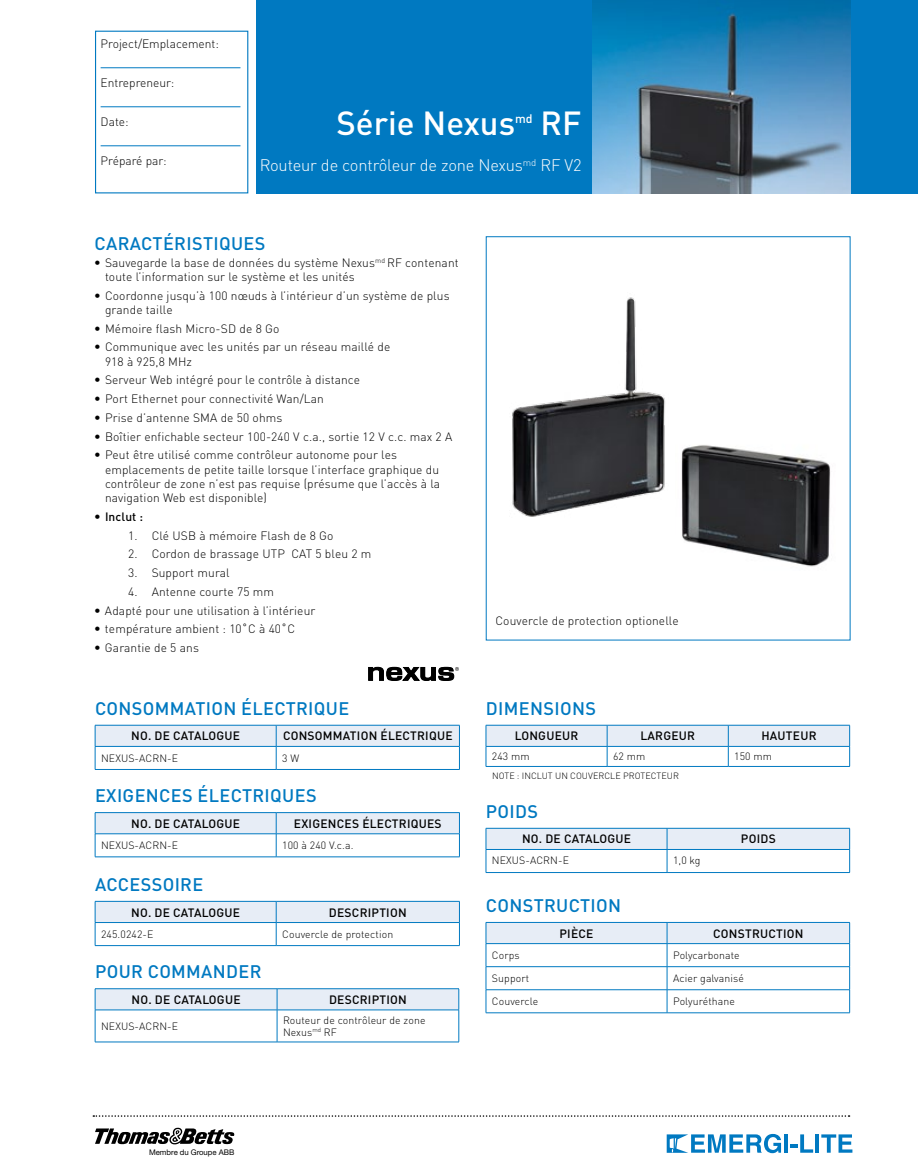
<style>
.page{position:relative;width:918px;height:1175px;background:#fff}
.page>*{position:absolute;margin:0;border:0;box-sizing:border-box;transform-origin:0 0}
.t1{font:500 33px "DIN Pro";color:#fff}
.t2{font:500 18px "DIN Pro";letter-spacing:.02em;color:#0079c1}
.t3{font:300 16.5px "DIN Pro";letter-spacing:-.01em;color:#fff}
.t4{font:500 12.3px "DIN Pro";color:#fff}
.t5{font:300 12px/14.2px "DIN Pro";letter-spacing:.01em;color:#000}
.t6{font:500 12px "DIN Pro";letter-spacing:.02em;color:#000}
.t7{font:300 10.5px/12px "DIN Pro";letter-spacing:.01em;color:#000}
.t8{font:300 9px "DIN Pro";letter-spacing:.005em;color:#000}
.t9{font:7.8px "Helvetica Neue LT Std";color:#000}
.s1{font-family:"Helvetica Neue LT Std";font-weight:500;font-stretch:condensed}
.s2{font-family:"Helvetica Neue LT Std";font-stretch:condensed}
</style>
<div class="page">
<hr style="left:784px;top:1134px;width:4px;height:18px;background:#0079c1">
<svg style="left:790px;top:1134px;width:23px;height:18px"></svg>
<hr style="left:816px;top:1134px;width:3px;height:18px;background:#0079c1">
<svg style="left:821px;top:1134px;width:31px;height:18px"></svg>
<svg style="left:667px;top:1133px;width:114px;height:20px"></svg>
<svg style="left:93px;top:1115px;width:757px;height:1px"></svg>
<div style="left:256px;top:0;width:662px;height:193px;background:#0079c1"></div>
<hr style="left:101px;top:67px;width:139px;height:1px;background:#0079c1">
<hr style="left:101px;top:106px;width:139px;height:1px;background:#0079c1">
<hr style="left:101px;top:145px;width:139px;height:1px;background:#0079c1">
<div style="left:95px;top:31px;width:153px;height:162px;border:1px solid #0079c1"></div>
<svg style="left:95px;top:1127px;width:139px;height:17px"></svg>
<svg style="left:95px;top:725px;width:365px;height:44px"></svg>
<hr style="left:95px;top:769px;width:181px;height:1px;background:#0079c1">
<hr style="left:276px;top:769px;width:184px;height:1px;background:#0079c1">
<svg style="left:95px;top:812px;width:365px;height:44px"></svg>
<hr style="left:95px;top:856px;width:181px;height:1px;background:#0079c1">
<hr style="left:276px;top:856px;width:184px;height:1px;background:#0079c1">
<svg style="left:95px;top:901px;width:365px;height:44px"></svg>
<hr style="left:95px;top:945px;width:181px;height:1px;background:#0079c1">
<hr style="left:276px;top:945px;width:184px;height:1px;background:#0079c1">
<svg style="left:95px;top:988px;width:365px;height:54px"></svg>
<hr style="left:95px;top:1009px;width:182px;height:1px;background:#0079c1">
<hr style="left:95px;top:1010px;width:1px;height:31px;background:#0079c1">
<hr style="left:277px;top:1009px;width:182px;height:1px;background:#0079c1">
<hr style="left:277px;top:1010px;width:1px;height:31px;background:#0079c1">
<hr style="left:459px;top:1010px;width:1px;height:31px;background:#0079c1">
<hr style="left:95px;top:1041px;width:182px;height:1px;background:#0079c1">
<hr style="left:277px;top:1041px;width:182px;height:1px;background:#0079c1">
<svg style="left:486px;top:725px;width:364px;height:41px"></svg>
<hr style="left:486px;top:766px;width:121px;height:1px;background:#0079c1">
<hr style="left:607px;top:766px;width:121px;height:1px;background:#0079c1">
<hr style="left:728px;top:766px;width:122px;height:1px;background:#0079c1">
<svg style="left:486px;top:828px;width:364px;height:44px"></svg>
<hr style="left:486px;top:872px;width:181px;height:1px;background:#0079c1">
<hr style="left:667px;top:872px;width:183px;height:1px;background:#0079c1">
<svg style="left:486px;top:922px;width:364px;height:90px"></svg>
<hr style="left:486px;top:1012px;width:181px;height:1px;background:#0079c1">
<hr style="left:667px;top:1012px;width:183px;height:1px;background:#0079c1">
<svg style="left:368px;top:667px;width:91px;height:14px"></svg>
<img style="left:681px;top:445px;width:150px;height:122px">
<img style="left:512px;top:297px;width:153px;height:220px">
<img style="left:592px;top:0;width:258px;height:193px">
<p class="t5" style="left:101px;top:36px;width:120px">Project/Emplacement:</p>
<p class="t5" style="left:101px;top:75px;width:75px">Entrepreneur:</p>
<p class="t5" style="left:101px;top:114px;width:30px">Date:</p>
<p class="t5" style="left:101px;top:153px;width:67px">Préparé par:</p>
<h1 class="t1" style="left:336px;top:96px;width:180px">Série Nexus</h1>
<p class="t4" style="left:515px;top:109px;width:19px">md</p>
<h1 class="t1" style="left:541px;top:96px;width:42px">RF</h1>
<h3 class="t3" style="left:260px;top:152px;width:323px">Routeur de contrôleur de zone Nexus<sup>md</sup> RF V2</h3>
<h2 class="t2" style="left:95px;top:229px;width:172px">CARACTÉRISTIQUES</h2>
<p class="t5" style="left:105px;top:254px;width:355px;text-indent:-11px"><span class="s1">•</span> Sauvegarde la base de données du système Nexus<sup>md</sup> RF contenant toute l’information sur le système et les unités</p>
<p class="t5" style="left:105px;top:287px;width:346px;text-indent:-10px"><span class="s1">•</span> Coordonne jusqu’à 100 nœuds à l’intérieur d’un système de plus grande taille</p>
<p class="t5" style="left:95px;top:320px;width:186px"><span class="s1">•</span> Mémoire flash Micro-SD de 8 Go</p>
<p class="t5" style="left:105px;top:339px;width:287px;text-indent:-10px"><span class="s1">•</span> Communique avec les unités par un réseau maillé de<br>918 à 925,8 MHz</p>
<p class="t5" style="left:95px;top:372px;width:267px"><span class="s1">•</span> Serveur Web intégré pour le contrôle à distance</p>
<p class="t5" style="left:95px;top:390px;width:231px"><span class="s1">•</span> Port Ethernet pour connectivité Wan/Lan</p>
<p class="t5" style="left:95px;top:409px;width:189px"><span class="s1">•</span> Prise d’antenne SMA de 50 ohms</p>
<p class="t5" style="left:95px;top:428px;width:359px"><span class="s1">•</span> Boîtier enfichable secteur 100-240 V c.a., sortie 12 V c.c. max 2 A</p>
<p class="t5" style="left:105px;top:447px;width:337px;text-indent:-10px"><span class="s1">•</span> Peut être utilisé comme contrôleur autonome pour les emplacements de petite taille lorsque l’interface graphique du contrôleur de zone n’est pas requise (présume que l’accès à la navigation Web est disponible)</p>
<p class="t6" style="left:95px;top:507px;width:50px"><span class="s2">•</span> Inclut :</p>
<p class="t5" style="left:128px;top:527px;width:207px">1. Clé USB à mémoire Flash de 8 Go</p>
<p class="t5" style="left:128px;top:546px;width:245px">2. Cordon de brassage UTP CAT 5 bleu 2 m</p>
<p class="t5" style="left:128px;top:564px;width:103px">3. Support mural</p>
<p class="t5" style="left:128px;top:583px;width:147px">4. Antenne courte 75 mm</p>
<p class="t5" style="left:94px;top:602px;width:222px"><span class="s1">•</span> Adapté pour une utilisation à l’intérieur</p>
<p class="t5" style="left:94px;top:621px;width:202px"><span class="s1">•</span> température ambient : 10˚C à 40˚C</p>
<p class="t5" style="left:94px;top:639px;width:106px"><span class="s1">•</span> Garantie de 5 ans</p>
<h2 class="t2" style="left:95px;top:693px;width:256px">CONSOMMATION ÉLECTRIQUE</h2>
<p class="t6" style="left:131px;top:726px;width:110px">NO. DE CATALOGUE</p>
<p class="t6" style="left:283px;top:726px;width:171px">CONSOMMATION ÉLECTRIQUE</p>
<p class="t7" style="left:101px;top:751px;width:79px">NEXUS-ACRN-E</p>
<p class="t7" style="left:282px;top:751px;width:19px">3 W</p>
<h2 class="t2" style="left:95px;top:780px;width:223px">EXIGENCES ÉLECTRIQUES</h2>
<p class="t6" style="left:131px;top:813px;width:110px">NO. DE CATALOGUE</p>
<p class="t6" style="left:294px;top:813px;width:149px">EXIGENCES ÉLECTRIQUES</p>
<p class="t7" style="left:101px;top:838px;width:79px">NEXUS-ACRN-E</p>
<p class="t7" style="left:282px;top:838px;width:73px">100 à 240 V.c.a.</p>
<h2 class="t2" style="left:95px;top:869px;width:110px">ACCESSOIRE</h2>
<p class="t6" style="left:131px;top:902px;width:110px">NO. DE CATALOGUE</p>
<p class="t6" style="left:329px;top:902px;width:79px">DESCRIPTION</p>
<p class="t7" style="left:101px;top:927px;width:54px">245.0242-E</p>
<p class="t7" style="left:282px;top:927px;width:113px">Couvercle de protection</p>
<h2 class="t2" style="left:95px;top:957px;width:168px">POUR COMMANDER</h2>
<p class="t6" style="left:132px;top:989px;width:110px">NO. DE CATALOGUE</p>
<p class="t6" style="left:329px;top:989px;width:79px">DESCRIPTION</p>
<p class="t7" style="left:101px;top:1019px;width:79px">NEXUS-ACRN-E</p>
<p class="t7" style="left:283px;top:1013px;width:144px">Routeur de contrôleur de zone<br>Nexus<sup>md</sup> RF</p>
<p class="t5" style="left:495px;top:612px;width:185px">Couvercle de protection optionelle</p>
<h2 class="t2" style="left:486px;top:693px;width:112px">DIMENSIONS</h2>
<p class="t6" style="left:515px;top:726px;width:65px">LONGUEUR</p>
<p class="t6" style="left:640px;top:726px;width:56px">LARGEUR</p>
<p class="t6" style="left:761px;top:726px;width:57px">HAUTEUR</p>
<p class="t7" style="left:492px;top:749px;width:39px">243 mm</p>
<p class="t7" style="left:613px;top:749px;width:34px">62 mm</p>
<p class="t7" style="left:734px;top:749px;width:39px">150 mm</p>
<p class="t8" style="left:492px;top:769px;width:188px">NOTE : INCLUT UN COUVERCLE PROTECTEUR</p>
<h2 class="t2" style="left:486px;top:796px;width:54px">POIDS</h2>
<p class="t6" style="left:522px;top:829px;width:110px">NO. DE CATALOGUE</p>
<p class="t6" style="left:741px;top:829px;width:36px">POIDS</p>
<p class="t7" style="left:492px;top:852px;width:79px">NEXUS-ACRN-E</p>
<p class="t7" style="left:673px;top:852px;width:29px">1,0 kg</p>
<h2 class="t2" style="left:486px;top:890px;width:137px">CONSTRUCTION</h2>
<p class="t6" style="left:559px;top:923px;width:36px">PIÈCE</p>
<p class="t6" style="left:713px;top:923px;width:92px">CONSTRUCTION</p>
<p class="t7" style="left:492px;top:948px;width:29px">Corps</p>
<p class="t7" style="left:673px;top:948px;width:68px">Polycarbonate</p>
<p class="t7" style="left:492px;top:971px;width:39px">Support</p>
<p class="t7" style="left:673px;top:971px;width:72px">Acier galvanisé</p>
<p class="t7" style="left:492px;top:994px;width:48px">Couvercle</p>
<p class="t7" style="left:673px;top:994px;width:63px">Polyuréthane</p>
<p class="t9" style="left:149px;top:1147px;width:87px">Membre du Groupe ABB</p>
</div>
